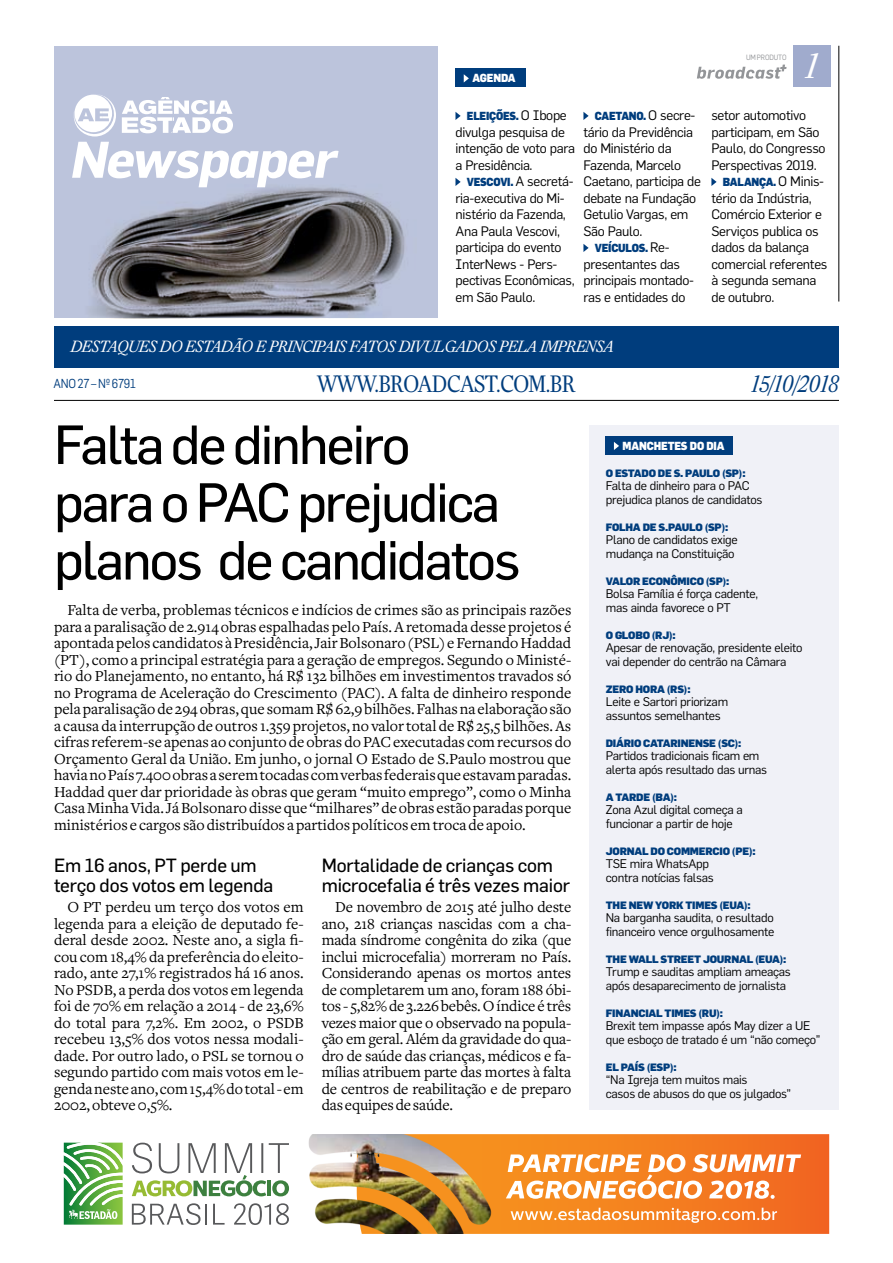
<style>
.page{position:relative;width:893px;height:1263px;background:#fff}
.page>*{position:absolute;margin:0;border:0;box-sizing:border-box;transform-origin:0 0}
.t1{font:54px/57.8px "Flama Basic";letter-spacing:-.04em;color:#000}
.t2{font:23.1px "Estado Headline";letter-spacing:-.03em;color:#003d7d;scale:.9 1}
.t3{font:italic 23.1px "Estado Headline";color:#003d7d;scale:.9 1}
.t4{font:18.75px/20.2px "Flama Basic";letter-spacing:-.01em;color:#000}
.t5{font:15.9px/16.5px "Freight Text";color:#000;text-align:justify}
.t6{font:italic 15.9px "Estado Headline";letter-spacing:-.05em;color:#fff}
.t7{font:13.5px/16.5px "Flama";letter-spacing:-.02em;color:#000}
.t8{font:12.75px "Flama";letter-spacing:-.02em;color:#003d7d;scale:.9 1}
.t9{font:12.3px/13.5px "Flama";letter-spacing:-.02em;color:#000}
.t10{font:900 11.55px "Flama";letter-spacing:-.02em;color:#003d7d;scale:.9 1}
.t11{font:900 11.55px "Flama";letter-spacing:-.01em;color:#fff;scale:.9 1}
.t12{font:900 10.5px "Flama";letter-spacing:-.02em;color:#003d7d}
.t13{font:7.5px "Flama";letter-spacing:-.015em;color:#939598;scale:.9 1}
.s1{font-weight:400;font-size:13.5px;color:#000}
.s2{font-weight:900;font-size:11.55px;color:#003d7d}
</style>
<div class="page">
<div style="left:54px;top:46px;width:383px;height:272px;background:#bcc4dc"></div>
<img style="left:89px;top:187px;width:316px;height:131px">
<hr style="left:54px;top:400px;width:785px;height:1px;background:#000">
<div style="left:54px;top:326px;width:785px;height:42px;background:#003d7d"></div>
<hr style="left:839px;top:46px;width:1px;height:256px;background:#000">
<svg style="left:72px;top:142px;width:267px;height:45px"></svg>
<svg style="left:74px;top:94px;width:159px;height:42px"></svg>
<div style="left:793px;top:46px;width:38px;height:41px;background:#a0abcd"></div>
<svg style="left:697px;top:65px;width:90px;height:14px"></svg>
<div style="left:455px;top:69px;width:71px;height:18px;background:#003d7d"></div>
<svg style="left:464px;top:74px;width:5px;height:8px"></svg>
<svg style="left:64px;top:1142px;width:59px;height:82px"></svg>
<svg style="left:132px;top:1203px;width:69px;height:22px"></svg>
<hr style="left:205px;top:1204px;width:2px;height:20px;background:#58595b">
<svg style="left:213px;top:1204px;width:12px;height:20px"></svg>
<svg style="left:234px;top:1203px;width:55px;height:22px"></svg>
<svg style="left:132px;top:1142px;width:157px;height:54px"></svg>
<svg style="left:504px;top:1134px;width:325px;height:100px;background:#f37a20"></svg>
<svg style="left:511px;top:1208px;width:266px;height:15px;background:#f6a059"></svg>
<svg style="left:506px;top:1154px;width:295px;height:45px"></svg>
<img style="left:308px;top:1134px;width:196px;height:100px">
<div style="left:589px;top:425px;width:250px;height:685px;background:#f0f1f7"></div>
<div style="left:606px;top:437px;width:127px;height:18px;background:#003d7d"></div>
<svg style="left:614px;top:442px;width:5px;height:8px"></svg>
<svg style="left:455px;top:112px;width:6px;height:8px"></svg>
<svg style="left:455px;top:178px;width:6px;height:8px"></svg>
<svg style="left:583px;top:112px;width:6px;height:8px"></svg>
<svg style="left:583px;top:244px;width:6px;height:8px"></svg>
<svg style="left:711px;top:178px;width:6px;height:8px"></svg>
<p class="t11" style="left:472px;top:70px;width:50px">AGENDA</p>
<p class="t10" style="left:467px;top:107px;width:113px">ELEIÇÕES. <span class="s1">O Ibope</span></p>
<p class="t7" style="left:455px;top:123px;width:121px">divulga pesquisa de intenção de voto para a Presidência.</p>
<p class="t10" style="left:467px;top:173px;width:16px">VESCOVI</p>
<p class="t7" style="left:455px;top:173px;width:121px;text-indent:55px"><span class="s2">.</span> A secretá&shy;ria-executiva do Mi&shy;nistério da Fazenda,<br>Ana Paula Vescovi, participa do evento<br>InterNews - Pers&shy;pectivas Econômicas, em São Paulo.</p>
<p class="t7" style="left:583px;top:107px;width:119px;text-indent:60px"><span class="s2">.</span> O secre&shy;tário da Previdência do Ministério da<br>Fazenda, Marcelo<br>Caetano, participa de debate na Fundação<br>Getulio Vargas, em<br>São Paulo.</p>
<p class="t10" style="left:595px;top:239px;width:27px">VEÍCULOS</p>
<p class="t10" style="left:595px;top:107px;width:17px">CAETANO</p>
<p class="t7" style="left:583px;top:239px;width:112px;text-indent:62px"><span class="s2">.</span> Re&shy;presentantes das principais montado&shy;ras e entidades do</p>
<p class="t13" style="left:746px;top:53px;width:46px">UM PRODUTO</p>
<p class="t7" style="left:711px;top:107px;width:116px">setor automotivo participam, em São<br>Paulo, do Congresso<br>Perspectivas 2019.</p>
<p class="t10" style="left:723px;top:173px;width:114px">BALANÇA. <span class="s1">O Minis-</span></p>
<p class="t7" style="left:711px;top:189px;width:117px">tério da Indústria,<br>Comércio Exterior e<br>Serviços publica os dados da balança comercial referentes à segunda semana de outubro.</p>
<p class="t6" style="left:70px;top:339px;width:545px">DESTAQUES DO ESTADÃO E PRINCIPAIS FATOS DIVULGADOS PELA IMPRENSA</p>
<p class="t8" style="left:54px;top:376px;width:93px">ANO 27 – nº 6791</p>
<p class="t2" style="left:317px;top:367px;width:274px">WWW.BROADCAST.COM.BR</p>
<p class="t3" style="left:751px;top:374px;width:99px">15/10/2018</p>
<p class="t1" style="left:54px;top:413px;width:468px">Falta de dinheiro para o PAC prejudica planos de candidatos</p>
<p class="t5" style="left:54px;top:602px;width:519px;text-indent:14px">Falta de verba, problemas técnicos e indícios de crimes são as principais razões para a paralisação de 2.914 obras espalhadas pelo País. A retomada desse projetos é apontada pelos candidatos à Presidência, Jair Bolsonaro (PSL) e Fernando Haddad (PT), como a principal estratégia para a geração de empregos. Segundo o Ministé&shy;rio do Planejamento, no entanto, há R$ 132 bilhões em investimentos travados só no Programa de Aceleração do Crescimento (PAC). A falta de dinheiro responde pela paralisação de 294 obras, que somam R$ 62,9 bilhões. Falhas na elaboração são a causa da interrupção de outros 1.359 projetos, no valor total de R$ 25,5 bilhões. As cifras referem-se apenas ao conjunto de obras do PAC executadas com recursos do Orçamento Geral da União. Em junho, o jornal O Estado de S.Paulo mostrou que havia no País 7.400 obras a serem tocadas com verbas federais que estavam paradas.<br>Haddad quer dar prioridade às obras que geram “muito emprego”, como o Minha Casa Minha Vida. Já Bolsonaro disse que “milhares” de obras estão paradas porque ministérios e cargos são distribuídos a partidos políticos em troca de apoio.</p>
<p class="t4" style="left:54px;top:854px;width:221px">Em 16 anos, PT perde um terço dos votos em legenda</p>
<p class="t5" style="left:54px;top:899px;width:251px;text-indent:14px">O PT perdeu um terço dos votos em legenda para a eleição de deputado fe&shy;deral desde 2002. Neste ano, a sigla fi&shy;cou com 18,4% da preferência do eleito&shy;rado, ante 27,1% registrados há 16 anos.<br>No PSDB, a perda dos votos em legenda foi de 70% em relação a 2014 - de 23,6% do total para 7,2%. Em 2002, o PSDB recebeu 13,5% dos votos nessa modali&shy;dade. Por outro lado, o PSL se tornou o segundo partido com mais votos em le&shy;genda neste ano, com 15,4% do total - em 2002, obteve 0,5%.</p>
<p class="t5" style="left:322px;top:899px;width:251px;text-indent:14px">De novembro de 2015 até julho deste ano, 218 crianças nascidas com a cha&shy;mada síndrome congênita do zika (que inclui microcefalia) morreram no País.<br>Considerando apenas os mortos antes de completarem um ano, foram 188 óbi&shy;tos - 5,82% de 3.226 bebês. O índice é três vezes maior que o observado na popula&shy;ção em geral. Além da gravidade do qua&shy;dro de saúde das crianças, médicos e fa&shy;mílias atribuem parte das mortes à falta de centros de reabilitação e de preparo das equipes de saúde.</p>
<p class="t4" style="left:322px;top:854px;width:250px">Mortalidade de crianças com microcefalia é três vezes maior</p>
<p class="t11" style="left:623px;top:437px;width:115px">MANCHETES DO DIA</p>
<p class="t12" style="left:606px;top:465px;width:141px">O ESTADO DE S. PAULO (SP):</p>
<p class="t9" style="left:606px;top:479px;width:158px">Falta de dinheiro para o PAC prejudica planos de candidatos</p>
<p class="t12" style="left:606px;top:519px;width:15px">FOLHA</p>
<p class="t12" style="left:643px;top:519px;width:40px">DE S.PAULO</p>
<p class="t12" style="left:705px;top:519px;width:25px">(SP):</p>
<p class="t9" style="left:606px;top:533px;width:133px">Plano de candidatos exige mudança na Constituição</p>
<p class="t12" style="left:606px;top:573px;width:15px">VALO</p>
<p class="t12" style="left:633px;top:573px;width:24px">R ECON</p>
<p class="t12" style="left:670px;top:573px;width:15px">ÔMICO</p>
<p class="t12" style="left:706px;top:573px;width:25px">(SP):</p>
<p class="t9" style="left:606px;top:587px;width:154px">Bolsa Família é força cadente, mas ainda favorece o PT</p>
<p class="t12" style="left:606px;top:627px;width:71px">O GLOBO (RJ):</p>
<p class="t9" style="left:606px;top:641px;width:198px">Apesar de renovação, presidente eleito vai depender do centrão na Câmara</p>
<p class="t12" style="left:606px;top:681px;width:86px">ZERO HORA (RS):</p>
<p class="t9" style="left:606px;top:695px;width:124px">Leite e Sartori priorizam assuntos semelhantes</p>
<p class="t12" style="left:606px;top:735px;width:53px">DIÁRIO CATA</p>
<p class="t12" style="left:670px;top:735px;width:15px">RINENSE</p>
<p class="t12" style="left:718px;top:735px;width:25px">(SC):</p>
<p class="t9" style="left:606px;top:749px;width:163px">Partidos tradicionais ficam em alerta após resultado das urnas</p>
<p class="t12" style="left:606px;top:789px;width:73px">A TARDE (BA):</p>
<p class="t9" style="left:606px;top:803px;width:138px">Zona Azul digital começa a funcionar a partir de hoje</p>
<p class="t12" style="left:606px;top:843px;width:30px">JORNAL</p>
<p class="t12" style="left:651px;top:843px;width:33px">DO COMME</p>
<p class="t12" style="left:705px;top:843px;width:14px">RCIO</p>
<p class="t12" style="left:732px;top:843px;width:25px">(PE):</p>
<p class="t9" style="left:606px;top:857px;width:109px">TSE mira WhatsApp contra notícias falsas</p>
<p class="t12" style="left:606px;top:897px;width:94px">THE NEW YORK TIMES</p>
<p class="t12" style="left:719px;top:897px;width:12px">(EUA</p>
<p class="t12" style="left:744px;top:897px;width:8px">):</p>
<p class="t9" style="left:606px;top:911px;width:170px">Na barganha saudita, o resultado financeiro vence orgulhosamente</p>
<p class="t12" style="left:606px;top:951px;width:32px">THE WALL</p>
<p class="t12" style="left:661px;top:951px;width:28px">STREET</p>
<p class="t12" style="left:703px;top:951px;width:8px">JOU</p>
<p class="t12" style="left:724px;top:951px;width:16px">RNAL</p>
<p class="t12" style="left:755px;top:951px;width:12px">(EUA</p>
<p class="t12" style="left:780px;top:951px;width:8px">):</p>
<p class="t9" style="left:606px;top:965px;width:187px">Trump e sauditas ampliam ameaças após desaparecimento de jornalista</p>
<p class="t12" style="left:606px;top:1005px;width:14px">FINANCIAL</p>
<p class="t12" style="left:665px;top:1005px;width:14px">TIMES</p>
<p class="t12" style="left:698px;top:1005px;width:26px">(RU):</p>
<p class="t9" style="left:606px;top:1019px;width:216px">Brexit tem impasse após May dizer a UE que esboço de tratado é um “não começo”</p>
<p class="t12" style="left:606px;top:1059px;width:72px">EL PAÍS (ESP):</p>
<p class="t9" style="left:606px;top:1073px;width:187px">“Na Igreja tem muitos mais<br>casos de abusos do que os julgados”</p>
</div>
